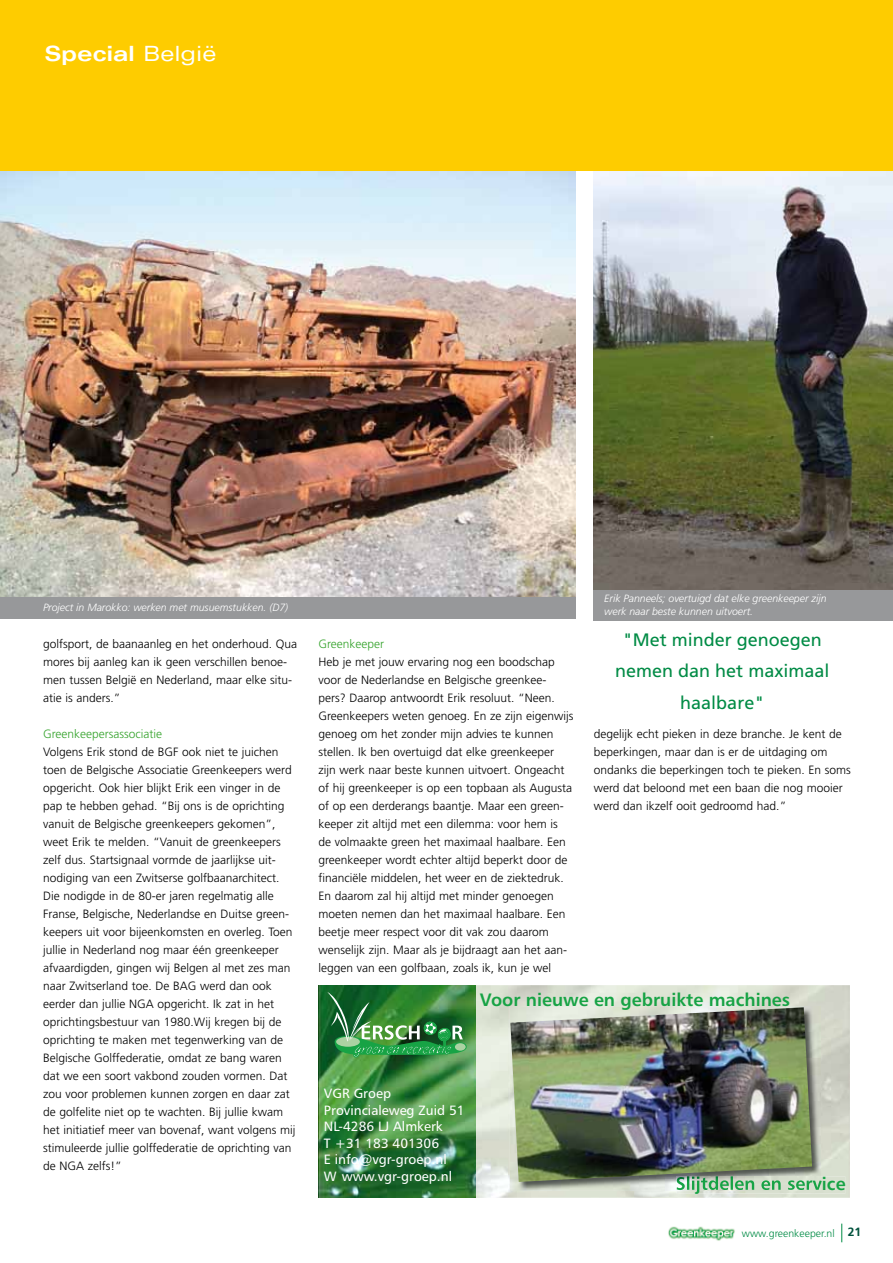
<style>
.page{position:relative;width:893px;height:1263px;background:#fff}
.page>*{position:absolute;margin:0;border:0;box-sizing:border-box;transform-origin:0 0}
.t1{font:700 expanded 21px "Univers";color:#fff}
.t2{font:18px/31.5px "Frutiger";color:#008b45;text-align:center}
.t3{font:18px "Humanist 777 BT Bold B";color:#17a345}
.t4{font:13.5px/16.5px "Humanist 777 BT Roman B";color:#fff}
.t5{font:300 12px/18px "Frutiger";color:#000}
.t6{font:300 12px "Frutiger";color:#35a32c}
.t7{font:italic 300 10.5px/12.6px "Frutiger";color:#fff}
.t8{font:300 10.5px "Frutiger";color:#008b45}
.s1{font-weight:400}
.s2{font-weight:700;font-size:12px;color:#00523c}
</style>
<div class="page">
<svg style="left:841px;top:1223px;width:1px;height:19px"></svg>
<img style="left:668px;top:1226px;width:67px;height:15px">
<img style="left:594px;top:170px;width:299px;height:420px">
<img style="left:0;top:171px;width:576px;height:426px">
<div style="left:0;top:597px;width:576px;height:22px;background:#97989a"></div>
<div style="left:594px;top:590px;width:299px;height:31px;background:#97989a"></div>
<div style="left:0;top:0;width:893px;height:170px;background:#fecc00"></div>
<img style="left:531px;top:1191px;width:266px;height:7px">
<img style="left:677px;top:1176px;width:168px;height:18px">
<img style="left:318px;top:985px;width:158px;height:213px">
<img style="left:327px;top:992px;width:144px;height:65px">
<div style="left:455px;top:1043px;width:11px;height:8px;background:#abd2a2;border-radius:50%"></div>
<img style="left:510px;top:1182px;width:167px;height:9px">
<img style="left:812px;top:1007px;width:9px;height:169px">
<img style="left:677px;top:1176px;width:144px;height:15px">
<img style="left:510px;top:1007px;width:302px;height:175px">
<h1 class="t1" style="left:45px;top:41px;width:173px">Special <span class="s1">België</span></h1>
<p class="t7" style="left:43px;top:601px;width:247px">Project in Marokko: werken met musuemstukken. (D7)</p>
<p class="t7" style="left:604px;top:592px;width:224px">Erik Panneels; overtuigd dat elke greenkeeper zijn werk naar beste kunnen uitvoert.</p>
<p class="t5" style="left:43px;top:635px;width:256px">golfsport, de baanaanleg en het onderhoud. Qua mores bij aanleg kan ik geen verschillen benoe&shy;men tussen België en Nederland, maar elke situ&shy;atie is anders.”</p>
<p class="t6" style="left:43px;top:727px;width:121px">Greenkeepersassociatie</p>
<p class="t5" style="left:43px;top:743px;width:254px">Volgens Erik stond de BGF ook niet te juichen toen de Belgische Associatie Greenkeepers werd opgericht. Ook hier blijkt Erik een vinger in de pap te hebben gehad. “Bij ons is de oprichting vanuit de Belgische greenkeepers gekomen”, weet Erik te melden. “Vanuit de greenkeepers zelf dus. Startsignaal vormde de jaarlijkse uit&shy;nodiging van een Zwitserse golfbaanarchitect.<br>Die nodigde in de 80-er jaren regelmatig alle Franse, Belgische, Nederlandse en Duitse green&shy;keepers uit voor bijeenkomsten en overleg. Toen jullie in Nederland nog maar één greenkeeper afvaardigden, gingen wij Belgen al met zes man naar Zwitserland toe. De BAG werd dan ook eerder dan jullie NGA opgericht. Ik zat in het oprichtingsbestuur van 1980.Wij kregen bij de oprichting te maken met tegenwerking van de Belgische Golffederatie, omdat ze bang waren dat we een soort vakbond zouden vormen. Dat zou voor problemen kunnen zorgen en daar zat de golfelite niet op te wachten. Bij jullie kwam het initiatief meer van bovenaf, want volgens mij stimuleerde jullie golffederatie de oprichting van de NGA zelfs!”</p>
<p class="t6" style="left:318px;top:637px;width:67px">Greenkeeper</p>
<p class="t5" style="left:318px;top:653px;width:257px">Heb je met jouw ervaring nog een boodschap voor de Nederlandse en Belgische greenkee&shy;pers? Daarop antwoordt Erik resoluut. “Neen.<br>Greenkeepers weten genoeg. En ze zijn eigenwijs genoeg om het zonder mijn advies te kunnen stellen. Ik ben overtuigd dat elke greenkeeper zijn werk naar beste kunnen uitvoert. Ongeacht of hij greenkeeper is op een topbaan als Augusta of op een derderangs baantje. Maar een green&shy;keeper zit altijd met een dilemma: voor hem is<br>de volmaakte green het maximaal haalbare. Een greenkeeper wordt echter altijd beperkt door de financiële middelen, het weer en de ziektedruk.<br>En daarom zal hij altijd met minder genoegen moeten nemen dan het maximaal haalbare. Een beetje meer respect voor dit vak zou daarom wenselijk zijn. Maar als je bijdraagt aan het aan&shy;leggen van een golfbaan, zoals ik, kun je wel</p>
<h2 class="t2" style="left:615px;top:623px;width:216px">"Met minder genoegen nemen dan het maximaal haalbare"</h2>
<p class="t5" style="left:594px;top:725px;width:259px">degelijk echt pieken in deze branche. Je kent de beperkingen, maar dan is er de uitdaging om ondanks die beperkingen toch te pieken. En soms werd dat beloond met een baan die nog mooier werd dan ikzelf ooit gedroomd had.”</p>
<h2 class="t3" style="left:480px;top:988px;width:312px">Voor nieuwe en gebruikte machines</h2>
<p class="t4" style="left:324px;top:1085px;width:142px">VGR Groep<br>Provincialeweg Zuid 51<br>NL-4286 LJ Almkerk<br>T +31 183 401306<br>E info@vgr-groep.nl<br>W www.vgr-groep.nl</p>
<p class="t8" style="left:742px;top:1227px;width:121px">www.greenkeeper.nl <span class="s2">21</span></p>
</div>
